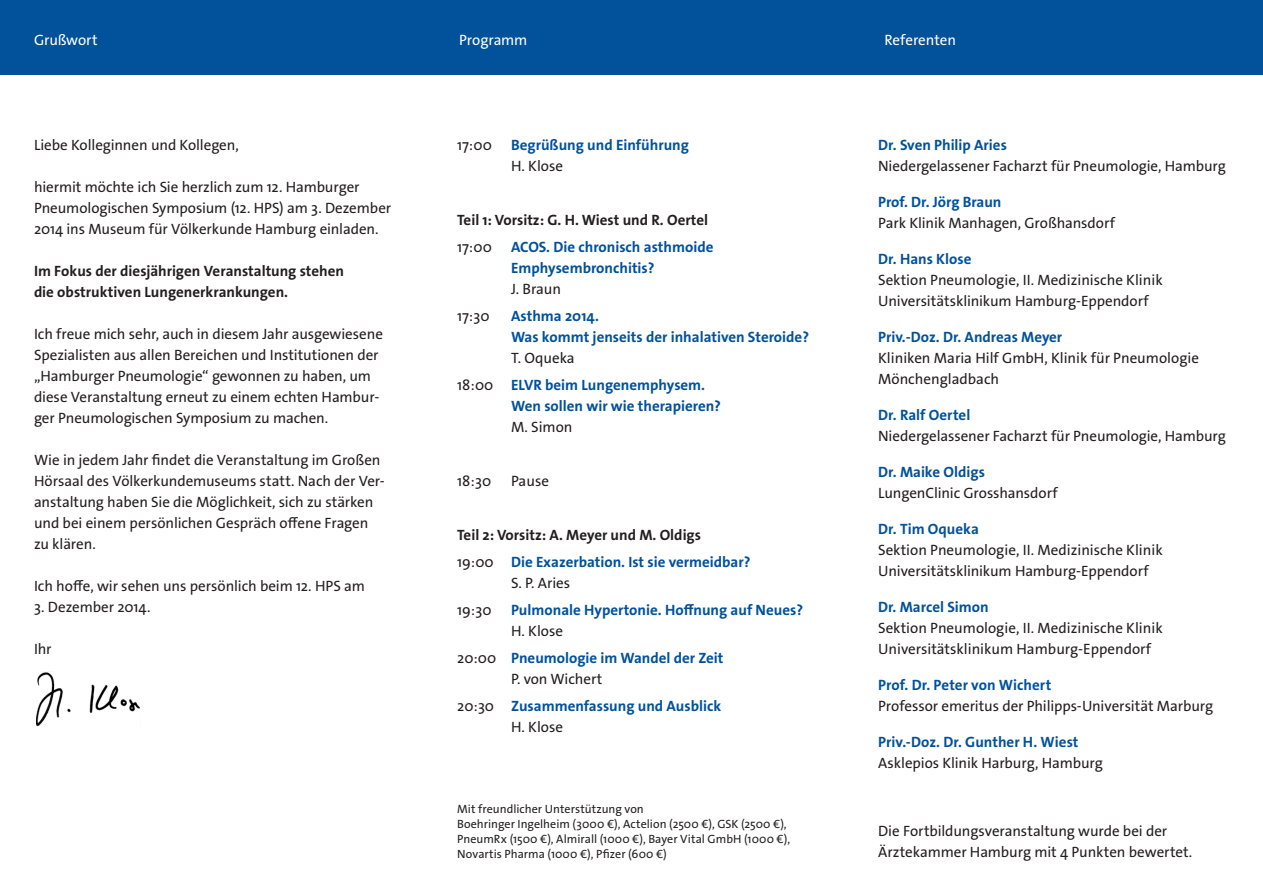
<style>
.page{position:relative;width:1263px;height:893px;background:#fff}
.page>*{position:absolute;margin:0;border:0;box-sizing:border-box;transform-origin:0 0}
.t1{font:15px/21px "The Sans Os F";letter-spacing:-.005em;color:#231f20}
.t2{font:700 15px/27px "The Sans Os F";color:#01519b}
.t3{font:700 15px/21px "The Sans Os F";color:#231f20}
.t4{font:15px "The Sans Os F";letter-spacing:-.005em;color:#fff}
.t5{font:12px/15px "The Sans Os F";letter-spacing:.005em;color:#231f20}
.s1{font-weight:400;color:#231f20}
.s2{color:#231f20}
</style>
<div class="page">
<div style="left:0;top:0;width:1263px;height:74px;background:#01519b"></div>
<img style="left:36px;top:672px;width:104px;height:54px">
<p class="t4" style="left:34px;top:30px;width:65px">Grußwort</p>
<p class="t4" style="left:459px;top:30px;width:70px">Programm</p>
<p class="t4" style="left:884px;top:30px;width:73px">Referenten</p>
<p class="t1" style="left:34px;top:135px;width:206px">Liebe Kolleginnen und Kollegen,</p>
<p class="t1" style="left:34px;top:177px;width:359px">hiermit möchte ich Sie herzlich zum 12. Hamburger<br>Pneumologischen Symposium (12. HPS) am 3. Dezember<br>2014 ins Museum für Völkerkunde Hamburg einladen.</p>
<p class="t3" style="left:34px;top:261px;width:312px">Im Fokus der diesjährigen Veranstaltung stehen die obstruktiven Lungenerkrankungen.</p>
<p class="t1" style="left:34px;top:324px;width:350px">Ich freue mich sehr, auch in diesem Jahr ausgewiesene Spezialisten aus allen Bereichen und Institutionen der „Hamburger Pneumologie“ gewonnen zu haben, um diese Veranstaltung erneut zu einem echten Hambur&shy;ger Pneumologischen Symposium zu machen.</p>
<p class="t1" style="left:34px;top:450px;width:352px">Wie in jedem Jahr findet die Veranstaltung im Großen Hörsaal des Völkerkundemuseums statt. Nach der Ver&shy;anstaltung haben Sie die Möglichkeit, sich zu stärken und bei einem persönlichen Gespräch offene Fragen zu klären.</p>
<p class="t1" style="left:34px;top:576px;width:332px">Ich hoffe, wir sehen uns persönlich beim 12. HPS am</p>
<p class="t1" style="left:34px;top:597px;width:118px">3. Dezember 2014.</p>
<p class="t1" style="left:34px;top:639px;width:19px">Ihr</p>
<p class="t1" style="left:457px;top:135px;width:36px">17:00</p>
<p class="t2" style="left:511px;top:132px;width:179px">Begrüßung und Einführung</p>
<p class="t1" style="left:511px;top:156px;width:53px">H. Klose</p>
<p class="t3" style="left:457px;top:210px;width:253px">Teil 1: Vorsitz: G. H. Wiest und R. Oertel</p>
<p class="t1" style="left:457px;top:237px;width:36px">17:00</p>
<p class="t2" style="left:511px;top:237px;width:204px;line-height:21px">ACOS. Die chronisch asthmoide<br>Emphysembronchitis?</p>
<p class="t1" style="left:511px;top:279px;width:51px">J. Braun</p>
<p class="t1" style="left:457px;top:306px;width:34px">17:30</p>
<p class="t2" style="left:511px;top:306px;width:299px;line-height:21px">Asthma 2014.<br>Was kommt jenseits der inhalativen Steroide?</p>
<p class="t2" style="left:457px;top:345px;width:249px;text-indent:54px"><span class="s1">T. Oqueka<br>18:00</span> ELVR beim Lungenemphysem.</p>
<p class="t2" style="left:511px;top:393px;width:211px">Wen sollen wir wie therapieren?</p>
<p class="t1" style="left:511px;top:417px;width:63px">M. Simon</p>
<p class="t1" style="left:457px;top:471px;width:36px">18:30</p>
<p class="t1" style="left:511px;top:471px;width:39px">Pause</p>
<p class="t2" style="left:457px;top:522px;width:295px"><span class="s2">Teil 2: Vorsitz: A. Meyer und M. Oldigs<br></span><span class="s1">19:00</span> Die Exazerbation. Ist sie vermeidbar?</p>
<p class="t1" style="left:511px;top:573px;width:61px">S. P. Aries</p>
<p class="t1" style="left:457px;top:600px;width:36px">19:30</p>
<p class="t2" style="left:511px;top:597px;width:293px">Pulmonale Hypertonie. Hoffnung auf Neues?</p>
<p class="t2" style="left:457px;top:618px;width:268px;text-indent:54px"><span class="s1">H. Klose<br>20:00</span> Pneumologie im Wandel der Zeit</p>
<p class="t2" style="left:457px;top:666px;width:266px;text-indent:54px"><span class="s1">P. von Wichert<br>20:30</span> Zusammenfassung und Ausblick</p>
<p class="t1" style="left:511px;top:717px;width:53px">H. Klose</p>
<p class="t5" style="left:457px;top:802px;width:334px">Mit freundlicher Unterstützung von<br>Boehringer Ingelheim (3000 €), Actelion (2500 €), GSK (2500 €), PneumRx (1500 €), Almirall (1000 €), Bayer Vital GmbH (1000 €), Novartis Pharma (1000 €), Pfizer (600 €)</p>
<p class="t2" style="left:878px;top:132px;width:130px">Dr. Sven Philip Aries</p>
<p class="t1" style="left:878px;top:156px;width:349px">Niedergelassener Facharzt für Pneumologie, Hamburg</p>
<p class="t2" style="left:878px;top:189px;width:125px">Prof. Dr. Jörg Braun</p>
<p class="t1" style="left:878px;top:213px;width:238px">Park Klinik Manhagen, Großhansdorf</p>
<p class="t2" style="left:878px;top:246px;width:95px">Dr. Hans Klose</p>
<p class="t1" style="left:878px;top:270px;width:286px">Sektion Pneumologie, II. Medizinische Klinik<br>Universitätsklinikum Hamburg-Eppendorf</p>
<p class="t2" style="left:878px;top:324px;width:186px">Priv.-Doz. Dr. Andreas Meyer</p>
<p class="t1" style="left:878px;top:348px;width:322px">Kliniken Maria Hilf GmbH, Klinik für Pneumologie<br>Mönchengladbach</p>
<p class="t2" style="left:878px;top:402px;width:94px">Dr. Ralf Oertel</p>
<p class="t1" style="left:878px;top:426px;width:349px">Niedergelassener Facharzt für Pneumologie, Hamburg</p>
<p class="t2" style="left:878px;top:459px;width:108px">Dr. Maike Oldigs</p>
<p class="t1" style="left:878px;top:483px;width:181px">LungenClinic Grosshansdorf</p>
<p class="t2" style="left:878px;top:516px;width:102px">Dr. Tim Oqueka</p>
<p class="t1" style="left:878px;top:540px;width:286px">Sektion Pneumologie, II. Medizinische Klinik<br>Universitätsklinikum Hamburg-Eppendorf</p>
<p class="t2" style="left:878px;top:594px;width:112px">Dr. Marcel Simon</p>
<p class="t1" style="left:878px;top:618px;width:286px">Sektion Pneumologie, II. Medizinische Klinik<br>Universitätsklinikum Hamburg-Eppendorf</p>
<p class="t2" style="left:878px;top:672px;width:175px">Prof. Dr. Peter von Wichert</p>
<p class="t1" style="left:878px;top:696px;width:337px">Professor emeritus der Philipps-Universität Marburg</p>
<p class="t2" style="left:878px;top:729px;width:202px">Priv.-Doz. Dr. Gunther H. Wiest</p>
<p class="t1" style="left:878px;top:753px;width:226px">Asklepios Klinik Harburg, Hamburg</p>
<p class="t1" style="left:878px;top:821px;width:316px">Die Fortbildungsveranstaltung wurde bei der<br>Ärztekammer Hamburg mit 4 Punkten bewertet.</p>
</div>
